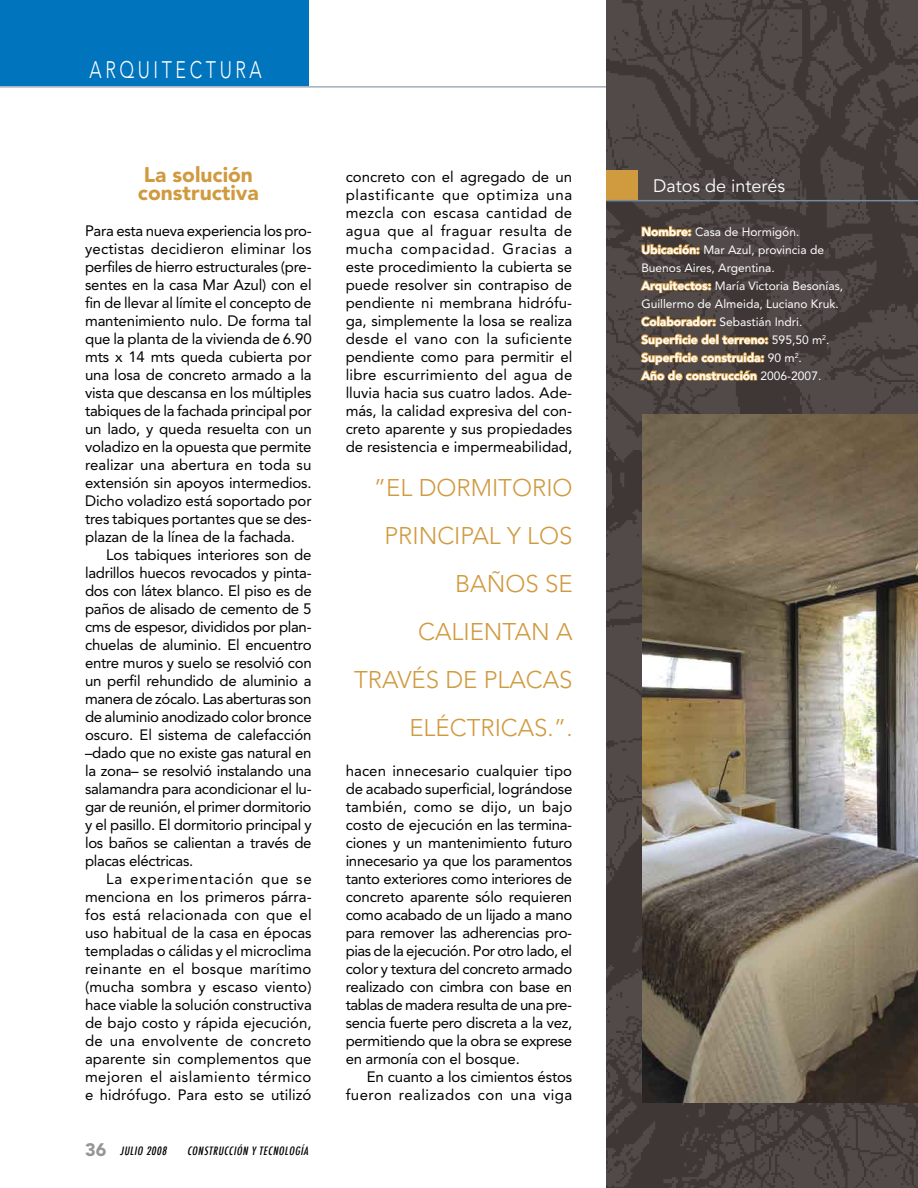
<style>
.page{position:relative;width:918px;height:1188px;background:#fff}
.page>*{position:absolute;margin:0;border:0;box-sizing:border-box;transform-origin:0 0}
.t1{font:300 24px "Avenir";color:#d09a3f}
.t2{font:300 23.7px "Avenir";letter-spacing:.2em;color:#fff;scale:.75 1}
.t3{font:900 21px/18px "Avenir";color:#d09a3f}
.t4{font:18px "Avenir";color:#fff}
.t5{font:15px/18px "Avenir";letter-spacing:-.01em;color:#000;text-align:justify}
.t6{font:15px/18px "Avenir";letter-spacing:.015em;color:#000;text-align:right}
.t7{font:12px/18px "Avenir";color:#fff}
.t8{font:italic 500 condensed 11.25px "Futura";color:#000}
.s1{font-family:"Avenir";font-weight:900;font-style:normal;font-stretch:normal;font-size:18px;color:#939598}
.s2{font-weight:900}
</style>
<div class="page">
<div style="left:0;top:0;width:309px;height:86px;background:#0074bc"></div>
<hr style="left:0;top:86px;width:675px;height:2px;background:#a5adb9">
<img style="left:606px;top:0;width:312px;height:1188px">
<img style="left:643px;top:414px;width:275px;height:689px">
<svg style="left:641px;top:224px;width:59px;height:31px;background:#7e633c"></svg>
<svg style="left:639px;top:280px;width:72px;height:14px"></svg>
<svg style="left:640px;top:315px;width:76px;height:12px"></svg>
<svg style="left:639px;top:333px;width:130px;height:49px;background:#7c6340"></svg>
<div style="left:606px;top:170px;width:32px;height:31px;background:#d09a3f"></div>
<hr style="left:606px;top:200px;width:312px;height:1px;background:#738aa0">
<h2 class="t2" style="left:90px;top:56px;width:231px">ARQUITECTURA</h2>
<h3 class="t3" style="left:138px;top:165px;width:122px">La solución constructiva</h3>
<p class="t5" style="left:85px;top:221px;width:228px">Para esta nueva experiencia los pro&shy;yectistas decidieron eliminar los perfiles de hierro estructurales (pre&shy;sentes en la casa Mar Azul) con el fin de llevar al límite el concepto de mantenimiento nulo. De forma tal que la planta de la vivienda de 6.90 mts x 14 mts queda cubierta por una losa de concreto armado a la vista que descansa en los múltiples tabiques de la fachada principal por un lado, y queda resuelta con un voladizo en la opuesta que permite realizar una abertura en toda su extensión sin apoyos intermedios.<br>Dicho voladizo está soportado por tres tabiques portantes que se des&shy;plazan de la línea de la fachada.</p>
<p class="t5" style="left:85px;top:545px;width:228px;text-indent:21px">Los tabiques interiores son de ladrillos huecos revocados y pinta&shy;dos con látex blanco. El piso es de paños de alisado de cemento de 5 cms de espesor, divididos por plan&shy;chuelas de aluminio. El encuentro entre muros y suelo se resolvió con un perfil rehundido de aluminio a manera de zócalo. Las aberturas son de aluminio anodizado color bronce oscuro. El sistema de calefacción –dado que no existe gas natural en la zona– se resolvió instalando una salamandra para acondicionar el lu&shy;gar de reunión, el primer dormitorio y el pasillo. El dormitorio principal y los baños se calientan a través de placas eléctricas.</p>
<p class="t5" style="left:85px;top:869px;width:228px;text-indent:21px">La experimentación que se menciona en los primeros párra&shy;fos está relacionada con que el uso habitual de la casa en épocas templadas o cálidas y el microclima reinante en el bosque marítimo (mucha sombra y escaso viento) hace viable la solución constructiva de bajo costo y rápida ejecución, de una envolvente de concreto aparente sin complementos que mejoren el aislamiento térmico e hidrófugo. Para esto se utilizó</p>
<p class="t8" style="left:85px;top:1143px;width:85px"><span class="s1">3 6</span> JULIO 2008</p>
<p class="t8" style="left:187px;top:1143px;width:125px">CONSTRUCCIÓN Y TECNOLOGÍA</p>
<p class="t5" style="left:346px;top:167px;width:228px">concreto con el agregado de un plastificante que optimiza una mezcla con escasa cantidad de agua que al fraguar resulta de mucha compacidad. Gracias a este procedimiento la cubierta se puede resolver sin contrapiso de pendiente ni membrana hidrófu&shy;ga, simplemente la losa se realiza desde el vano con la suficiente pendiente como para permitir el libre escurrimiento del agua de lluvia hacia sus cuatro lados. Ade&shy;más, la calidad expresiva del con&shy;creto aparente y sus propiedades de resistencia e impermeabilidad,</p>
<h1 class="t1" style="left:374px;top:473px;width:200px">”EL DORMITORIO</h1>
<h1 class="t1" style="left:384px;top:521px;width:190px">PRI NCI PAL Y LOS</h1>
<h1 class="t1" style="left:455px;top:569px;width:115px">BAÑOS SE</h1>
<h1 class="t1" style="left:418px;top:617px;width:152px">CALIENTAN A</h1>
<h1 class="t1" style="left:354px;top:665px;width:173px">TRAVÉS DE PLACA</h1>
<h1 class="t1" style="left:559px;top:665px;width:15px">S</h1>
<h1 class="t1" style="left:409px;top:713px;width:56px">ELÉCTRICA</h1>
<h1 class="t1" style="left:534px;top:713px;width:40px">S.”.</h1>
<p class="t5" style="left:346px;top:761px;width:228px">hacen innecesario cualquier tipo de acabado superficial, lográndose también, como se dijo, un bajo costo de ejecución en las termina&shy;ciones y un mantenimiento futuro innecesario ya que los paramentos tanto exteriores como interiores de concreto aparente sólo requieren como acabado de un lijado a mano para remover las adherencias pro&shy;pias de la ejecución. Por otro lado, el color y textura del concreto armado realizado con cimbra con base en tablas de madera resulta de una pre&shy;sencia fuerte pero discreta a la vez, permitiendo que la obra se exprese en armonía con el bosque.</p>
<p class="t6" style="left:346px;top:1067px;width:228px">En cuanto a los cimientos éstos fueron realizados con una viga</p>
<p class="t4" style="left:653px;top:175px;width:133px">Datos de interés</p>
<p class="t7" style="left:641px;top:223px;width:203px"><span class="s2">Nombre:</span> Casa de Hormigón.<br><span class="s2">Ubicación:</span> Mar Azul, provincia de<br>Buenos Aires, Argentina.<br><span class="s2">Arquitectos:</span> María Victoria Besonías,<br>Guillermo de Almeida, Luciano Kruk.<br><span class="s2">Colaborador:</span> Sebastián Indri.<br><span class="s2">Superficie del terreno:</span> 595,50 m<sup>2</sup>.<br><span class="s2">Superficie construida:</span> 90 m<sup>2</sup>.<br><span class="s2">Año de construcción</span> 2006-2007.</p>
</div>
